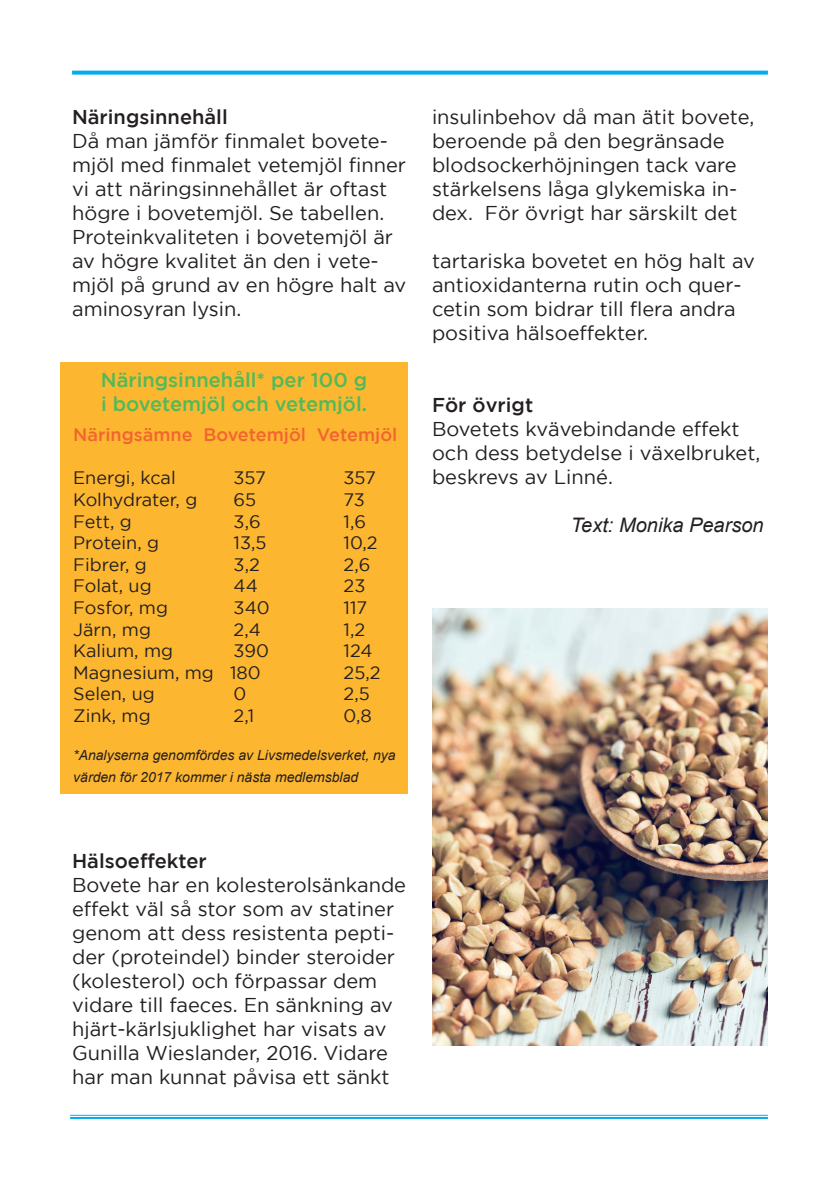
<style>
.page{position:relative;width:840px;height:1191px;background:#fff}
.page>*{position:absolute;margin:0;border:0;box-sizing:border-box;transform-origin:0 0}
.t1{font:20px/24px "Gotham";color:#231f20}
.t2{font:500 20px/24px "Gotham";color:#50ba5a}
.t3{font:500 20px "Gotham";color:#231f20}
.t4{font:italic 20px "Arial";color:#231f20}
.t5{font:18px "Gotham";color:#231f20}
.t6{font:500 18px "Gotham";color:#f26430}
.t7{font:italic 14px/21.6px "Arial";color:#231f20}
</style>
<div class="page">
<svg style="left:72px;top:71px;width:695px;height:4px;background:#18b5f0"></svg>
<hr style="left:70px;top:1115px;width:697px;height:1px;background:#00aeef">
<hr style="left:70px;top:1117px;width:697px;height:2px;background:#00aeef">
<img style="left:432px;top:608px;width:335px;height:437px">
<div style="left:60px;top:362px;width:347px;height:432px;background:#fcb630"></div>
<p class="t3" style="left:72px;top:105px;width:157px">Näringsinnehåll</p>
<p class="t1" style="left:72px;top:128px;width:335px">Då man jämför finmalet bovete&shy;mjöl med finmalet vetemjöl finner vi att näringsinnehållet är oftast högre i bovetemjöl. Se tabellen.<br>Proteinkvaliteten i bovetemjöl är av högre kvalitet än den i vete&shy;mjöl på grund av en högre halt av aminosyran lysin.</p>
<p class="t2" style="left:101px;top:367px;width:268px">Näringsinnehåll* per 100 g i bovetemjöl och vetemjöl.</p>
<p class="t6" style="left:73px;top:424px;width:325px">Näringsämne Bovetemjöl Vetemjöl</p>
<p class="t5" style="left:73px;top:468px;width:104px">Energi, kcal</p>
<p class="t5" style="left:233px;top:468px;width:34px">357</p>
<p class="t5" style="left:343px;top:468px;width:34px">357</p>
<p class="t5" style="left:73px;top:489px;width:125px">Kolhydrater, g</p>
<p class="t5" style="left:233px;top:489px;width:24px">65</p>
<p class="t5" style="left:343px;top:489px;width:23px">73</p>
<p class="t5" style="left:73px;top:511px;width:60px">Fett, g</p>
<p class="t5" style="left:233px;top:511px;width:29px">3,6</p>
<p class="t5" style="left:343px;top:511px;width:24px">1,6</p>
<p class="t5" style="left:73px;top:533px;width:87px">Protein, g</p>
<p class="t5" style="left:233px;top:533px;width:34px">13,5</p>
<p class="t5" style="left:343px;top:533px;width:36px">10,2</p>
<p class="t5" style="left:73px;top:554px;width:75px">Fibrer, g</p>
<p class="t5" style="left:233px;top:554px;width:28px">3,2</p>
<p class="t5" style="left:343px;top:554px;width:28px">2,6</p>
<p class="t5" style="left:73px;top:576px;width:80px">Folat, ug</p>
<p class="t5" style="left:233px;top:576px;width:26px">44</p>
<p class="t5" style="left:343px;top:576px;width:23px">23</p>
<p class="t5" style="left:73px;top:597px;width:96px">Fosfor, mg</p>
<p class="t5" style="left:233px;top:597px;width:37px">340</p>
<p class="t5" style="left:343px;top:597px;width:25px">117</p>
<p class="t5" style="left:73px;top:619px;width:79px">Järn, mg</p>
<p class="t5" style="left:233px;top:619px;width:29px">2,4</p>
<p class="t5" style="left:343px;top:619px;width:23px">1,2</p>
<p class="t5" style="left:73px;top:641px;width:101px">Kalium, mg</p>
<p class="t5" style="left:233px;top:641px;width:37px">390</p>
<p class="t5" style="left:343px;top:641px;width:30px">124</p>
<p class="t5" style="left:73px;top:662px;width:189px">Magnesium, mg 180</p>
<p class="t5" style="left:343px;top:662px;width:38px">25,2</p>
<p class="t5" style="left:73px;top:684px;width:83px">Selen, ug</p>
<p class="t5" style="left:233px;top:684px;width:14px">0</p>
<p class="t5" style="left:343px;top:684px;width:28px">2,5</p>
<p class="t5" style="left:73px;top:705px;width:79px">Zink, mg</p>
<p class="t5" style="left:233px;top:705px;width:22px">2,1</p>
<p class="t5" style="left:343px;top:705px;width:30px">0,8</p>
<p class="t7" style="left:73px;top:745px;width:324px">*Analyserna genomfördes av Livsmedelsverket, nya värden för 2017 kommer i nästa medlemsblad</p>
<p class="t1" style="left:432px;top:104px;width:323px">insulinbehov då man ätit bovete, beroende på den begränsade blodsockerhöjningen tack vare stärkelsens låga glykemiska in&shy;dex. För övrigt har särskilt det</p>
<p class="t1" style="left:432px;top:248px;width:324px">tartariska bovetet en hög halt av antioxidanterna rutin och quer&shy;cetin som bidrar till flera andra positiva hälsoeffekter.</p>
<p class="t3" style="left:432px;top:393px;width:103px">För övrigt</p>
<p class="t1" style="left:432px;top:416px;width:330px">Bovetets kvävebindande effekt och dess betydelse i växelbruket, beskrevs av Linné.</p>
<p class="t4" style="left:570px;top:512px;width:194px">Text: Monika Pearson</p>
<p class="t3" style="left:72px;top:849px;width:136px">Hälsoeffekter</p>
<p class="t1" style="left:72px;top:872px;width:335px">Bovete har en kolesterolsänkande effekt väl så stor som av statiner genom att dess resistenta pepti&shy;der (proteindel) binder steroider (kolesterol) och förpassar dem vidare till faeces. En sänkning av hjärt-kärlsjuklighet har visats av Gunilla Wieslander, 2016. Vidare har man kunnat påvisa ett sänkt</p>
</div>
